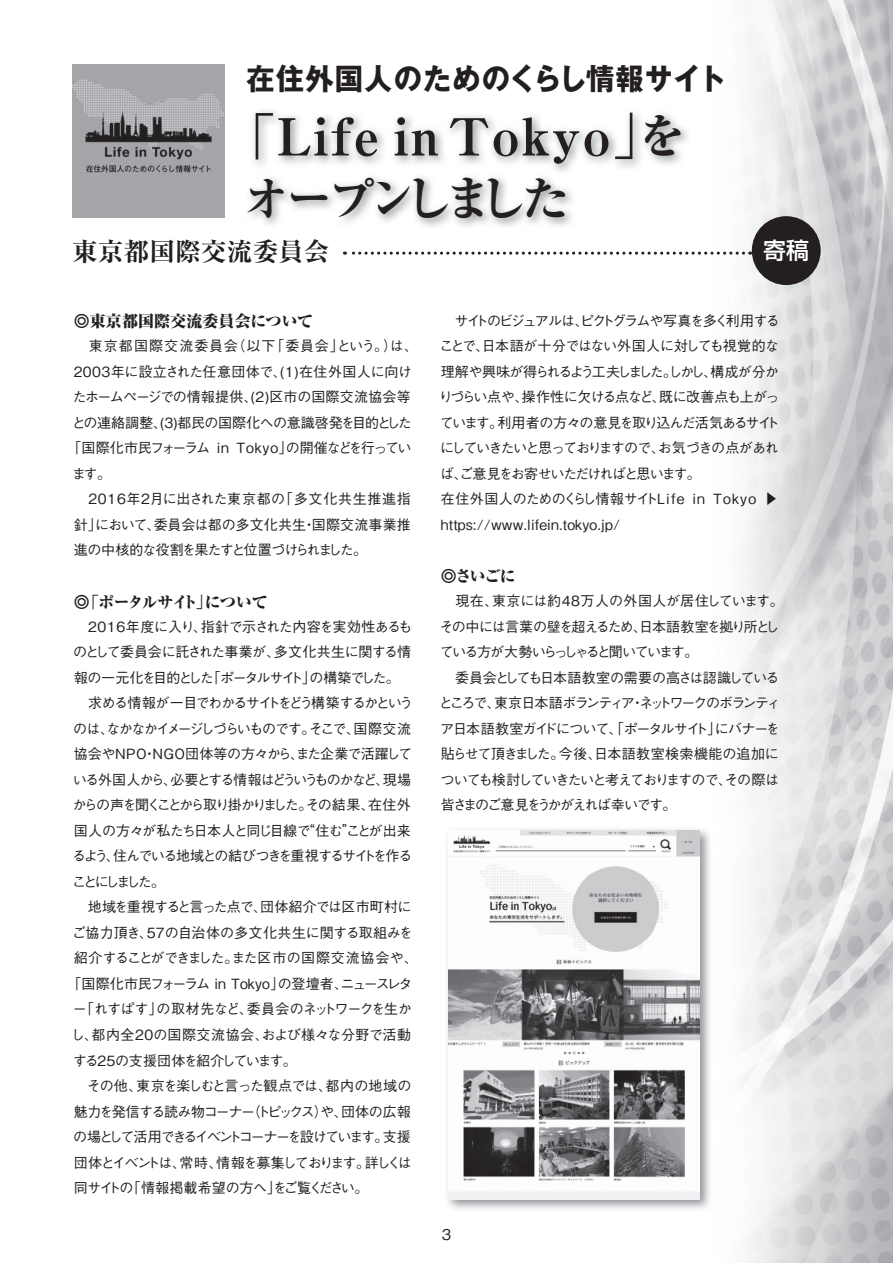
<style>
.page{position:relative;width:893px;height:1263px;background:#fff}
.page>*{position:absolute;margin:0;border:0;box-sizing:border-box;transform-origin:0 0}
.t1{font:700 expanded 51px "Ryumin Pro";letter-spacing:.02em;color:#231f20}
.t2{font:700 expanded 46.8px "Ryumin Pro";letter-spacing:-.13em;color:#231f20}
.t3{font:700 29.7px "Gothic MB101 Pro";letter-spacing:.04em;color:#231f20;scale:.95 1}
.t4{font:700 expanded 25.5px "Ryumin Pro";letter-spacing:.01em;color:#231f20}
.t5{font:500 22.95px "Shin Go Pro";color:#fff}
.t6{font:800 expanded 15.9px "Ryumin Pro";letter-spacing:.01em;color:#231f20}
.t7{font:800 expanded 15.9px "Ryumin Pro";letter-spacing:-.06em;color:#231f20}
.t8{font:800 expanded 15.9px "Ryumin Pro";letter-spacing:-.02em;color:#231f20}
.t9{font:500 14.85px "Gothic BBB Pro";color:#231f20}
.t10{font:500 14.1px/25.5px "Gothic BBB Pro";letter-spacing:-.065em;color:#231f20}
.t11{font:500 14.1px/25.5px "Gothic BBB Pro";letter-spacing:-.09em;color:#231f20}
.t12{font:500 14.1px "Gothic BBB Pro";letter-spacing:-.125em;color:#231f20}
.t13{font:500 14.1px "Gothic BBB Pro";letter-spacing:-.02em;color:#231f20}
.t14{font:500 14.1px "Gothic BBB Pro";letter-spacing:-.12em;color:#231f20}
.t15{font:500 14.1px "Gothic BBB Pro";letter-spacing:.03em;color:#231f20}
.t16{font:500 14.1px "Gothic BBB Pro";letter-spacing:-.03em;color:#231f20}
.t17{font:500 14.1px "Gothic BBB Pro";letter-spacing:-.095em;color:#231f20}
.t18{font:500 14.1px "Gothic BBB Pro";letter-spacing:-.13em;color:#231f20}
.t19{font:500 14.1px "Gothic BBB Pro";letter-spacing:-.01em;color:#231f20}
.t20{font:500 14.1px "Gothic BBB Pro";letter-spacing:-.035em;color:#231f20}
.t21{font:500 14.1px "Gothic BBB Pro";letter-spacing:-.11em;color:#231f20}
.t22{font:500 14.1px "Gothic BBB Pro";letter-spacing:.075em;color:#231f20}
.t23{font:500 14.1px "Gothic BBB Pro";letter-spacing:.05em;color:#231f20}
.t24{font:500 14.1px "Gothic BBB Pro";letter-spacing:.01em;color:#231f20}
.t25{font:500 14.1px "Gothic BBB Pro";letter-spacing:-.04em;color:#231f20}
.t26{font:500 14.1px "Gothic BBB Pro";color:#231f20}
.t27{font:500 14.1px "Gothic BBB Pro";letter-spacing:-.005em;color:#231f20}
.t28{font:500 14.1px "Gothic BBB Pro";letter-spacing:-.105em;color:#231f20}
.t29{font:500 14.1px "Gothic BBB Pro";letter-spacing:-.1em;color:#231f20}
.t30{font:500 14.1px "Gothic BBB Pro";letter-spacing:-.215em;color:#231f20}
.s1{font-size:46.8px}
</style>
<div class="page">
<img style="left:717px;top:0;width:176px;height:1263px">
<img style="left:249px;top:110px;width:438px;height:116px">
<svg style="left:344px;top:252px;width:399px;height:3px"></svg>
<div style="left:752px;top:216px;width:69px;height:69px;background:#231f20;border-radius:50%"></div>
<img style="left:447px;top:829px;width:263px;height:380px">
<img style="left:448px;top:830px;width:251px;height:369px">
<img style="left:72px;top:65px;width:153px;height:152px">
<h3 class="t3" style="left:247px;top:54px;width:507px">在住外国人のためのくらし情報サイト</h3>
<h1 class="t1" style="left:225px;top:96px;width:462px">「Life in Tokyo」<span class="s1">を</span></h1>
<h2 class="t2" style="left:243px;top:161px;width:328px">オープンしました</h2>
<h3 class="t4" style="left:72px;top:232px;width:258px">東京都国際交流委員会</h3>
<h3 class="t5" style="left:763px;top:231px;width:47px">寄稿</h3>
<p class="t6" style="left:74px;top:309px;width:241px">◎東京都国際交流委員会について</p>
<p class="t22" style="left:74px;top:334px;width:346px">　東京都国際交流委員会（以下「委員会」という。）は、</p>
<p class="t15" style="left:74px;top:360px;width:340px">2003年に設立された任意団体で、(1)在住外国人に向け</p>
<p class="t19" style="left:73px;top:385px;width:340px">たホームページでの情報提供、(2)区市の国際交流協会等</p>
<p class="t16" style="left:72px;top:411px;width:342px">との連絡調整、(3)都民の国際化への意識啓発を目的とした</p>
<p class="t10" style="left:67px;top:433px;width:346px">「国際化市民フォーラム in Tokyo」の開催などを行ってい</p>
<p class="t10" style="left:72px;top:459px;width:41px">ます。</p>
<p class="t23" style="left:74px;top:488px;width:339px">　2016年2月に出された東京都の「多文化共生推進指</p>
<p class="t24" style="left:74px;top:513px;width:339px">針」において、委員会は都の多文化共生・国際交流事業推</p>
<p class="t28" style="left:74px;top:539px;width:295px">進の中核的な役割を果たすと位置づけられました。</p>
<p class="t7" style="left:74px;top:589px;width:195px">◎「ポータルサイト」について</p>
<p class="t20" style="left:74px;top:615px;width:340px">　2016年度に入り、指針で示された内容を実効性あるも</p>
<p class="t25" style="left:73px;top:641px;width:339px">のとして委員会に託された事業が、多文化共生に関する情</p>
<p class="t12" style="left:74px;top:666px;width:328px">報の一元化を目的とした「ポータルサイト」の構築でした。</p>
<p class="t21" style="left:74px;top:692px;width:341px">　求める情報が一目でわかるサイトをどう構築するかという</p>
<p class="t12" style="left:73px;top:717px;width:339px">のは、なかなかイメージしづらいものです。そこで、国際交流</p>
<p class="t13" style="left:74px;top:743px;width:340px">協会やNPO・NGO団体等の方々から、また企業で活躍して</p>
<p class="t14" style="left:73px;top:768px;width:340px">いる外国人から、必要とする情報はどういうものかなど、現場</p>
<p class="t12" style="left:73px;top:794px;width:340px">からの声を聞くことから取り掛かりました。その結果、在住外</p>
<p class="t10" style="left:74px;top:816px;width:339px">国人の方々が私たち日本人と同じ目線で“住む”ことが出来</p>
<p class="t14" style="left:72px;top:845px;width:342px">るよう、住んでいる地域との結びつきを重視するサイトを作る</p>
<p class="t30" style="left:72px;top:870px;width:94px">ことにしました。</p>
<p class="t10" style="left:74px;top:893px;width:339px">　地域を重視すると言った点で、団体紹介では区市町村に</p>
<p class="t26" style="left:72px;top:921px;width:342px">ご協力頂き、57の自治体の多文化共生に関する取組みを</p>
<p class="t27" style="left:74px;top:947px;width:346px">紹介することができました。また区市の国際交流協会や、</p>
<p class="t13" style="left:67px;top:972px;width:347px">「国際化市民フォーラム in Tokyo」の登壇者、ニュースレタ</p>
<p class="t10" style="left:73px;top:995px;width:341px">ー「れすぱす」の取材先など、委員会のネットワークを生か</p>
<p class="t15" style="left:71px;top:1023px;width:342px">し、都内全20の国際交流協会、および様々な分野で活動</p>
<p class="t29" style="left:73px;top:1049px;width:226px">する25の支援団体を紹介しています。</p>
<p class="t10" style="left:74px;top:1071px;width:339px">　その他、東京を楽しむと言った観点では、都内の地域の</p>
<p class="t17" style="left:74px;top:1100px;width:339px">魅力を発信する読み物コーナー（トピックス）や、団体の広報</p>
<p class="t18" style="left:73px;top:1125px;width:339px">の場として活用できるイベントコーナーを設けています。支援</p>
<p class="t12" style="left:74px;top:1151px;width:340px">団体とイベントは、常時、情報を募集しております。詳しくは</p>
<p class="t10" style="left:74px;top:1173px;width:296px">同サイトの「情報掲載希望の方へ」をご覧ください。</p>
<p class="t10" style="left:439px;top:306px;width:342px">　サイトのビジュアルは、ピクトグラムや写真を多く利用することで、日本語が十分ではない外国人に対しても視覚的な理解や興味が得られるよう工夫しました。しかし、構成が分かりづらい点や、操作性に欠ける点など、既に改善点も上がっています。利用者の方々の意見を取り込んだ活気あるサイトにしていきたいと思っておりますので、お気づきの点があれば、ご意見をお寄せいただければと思います。<br>在住外国人のためのくらし情報サイトLife in Tokyo ▶ https://www.lifein.tokyo.jp/</p>
<p class="t8" style="left:441px;top:564px;width:77px">◎さいごに</p>
<p class="t11" style="left:439px;top:586px;width:347px">　現在、東京には約48万人の外国人が居住しています。その中には言葉の壁を超えるため、日本語教室を拠り所としている方が大勢いらっしゃると聞いています。<br>　委員会としても日本語教室の需要の高さは認識しているところで、東京日本語ボランティア・ネットワークのボランティア日本語教室ガイドについて、「ポータルサイト」にバナーを貼らせて頂きました。今後、日本語教室検索機能の追加についても検討していきたいと考えておりますので、その際は皆さまのご意見をうかがえれば幸いです。</p>
<p class="t9" style="left:442px;top:1222px;width:11px">3</p>
</div>
